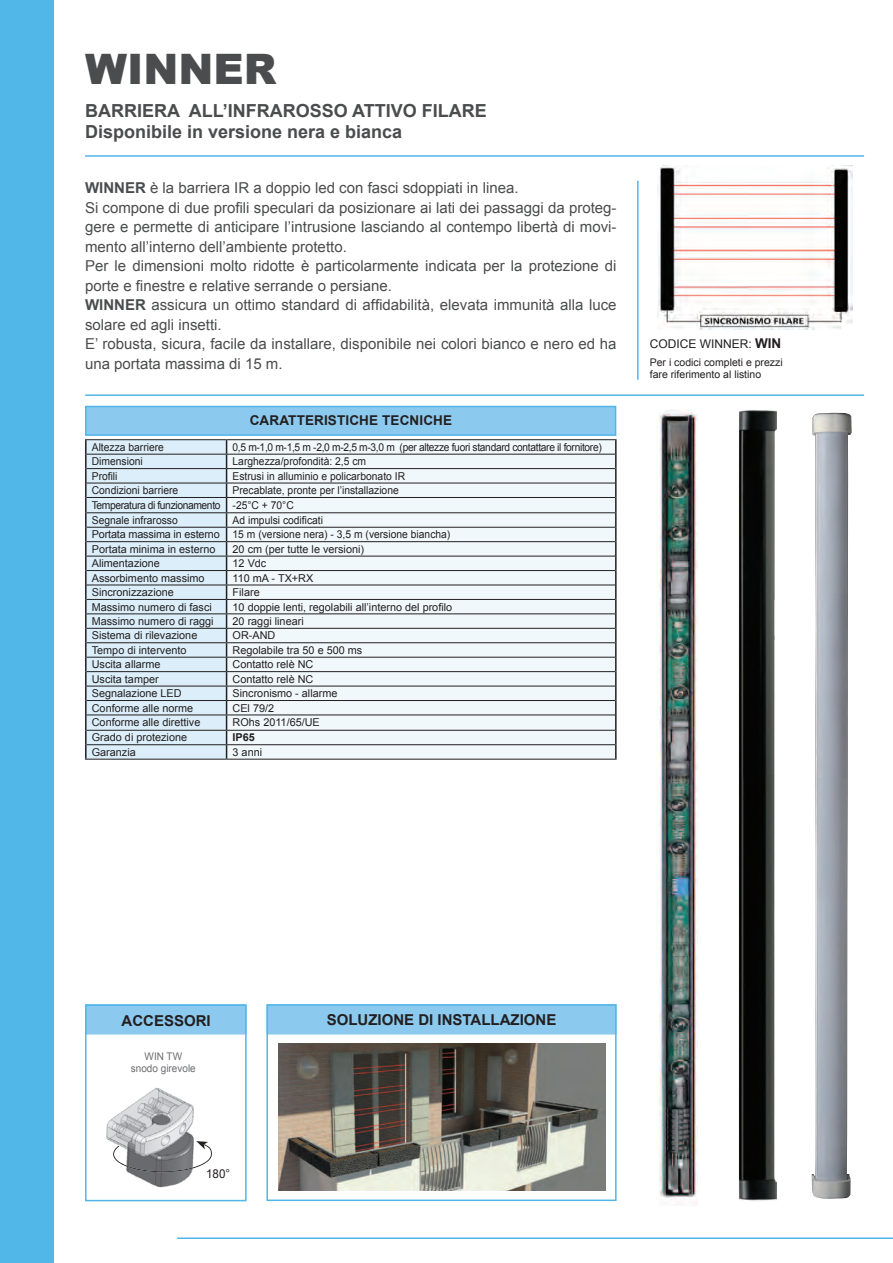
<style>
.page{position:relative;width:893px;height:1263px;background:#fff}
.page>*{position:absolute;margin:0;border:0;box-sizing:border-box;transform-origin:0 0}
.t1{font:900 42px "Arial";color:#4b4c4d}
.t2{font:700 18px/21px "Arial";color:#4b4c4d}
.t3{font:15px/19.5px "Arial";color:#4b4c4d}
.t4{font:700 15px "Arial";color:#231f20}
.t5{font:700 13.5px "Arial";letter-spacing:.01em;color:#231f20}
.t6{font:12.3px "Arial";color:#231f20;scale:.95 1}
.t7{font:12px "Arial";color:#231f20}
.t8{font:10.8px "Arial";color:#231f20}
.t9{font:10.8px/14.9px "Arial";color:#231f20;scale:.95 1}
.t10{font:10.8px "Arial";letter-spacing:-.03em;color:#231f20;scale:.94 1}
.t11{font:700 10.8px "Arial";color:#231f20}
.t12{font:10.5px/12px "Arial";color:#231f20}
.t13{font:10.5px/12px "Arial";color:#6c6d70;text-align:center;scale:.95 1}
.s1{font-weight:700}
.s2{font-weight:700;font-size:13.5px}
</style>
<div class="page">
<div style="left:0;top:0;width:53px;height:1263px;background:#50b7e8"></div>
<hr style="left:177px;top:1237px;width:716px;height:2px;background:#50b7e8">
<hr style="left:85px;top:155px;width:779px;height:2px;background:#50b7e8">
<img style="left:106px;top:1088px;width:88px;height:100px">
<img style="left:113px;top:1144px;width:93px;height:28px">
<svg style="left:196px;top:1141px;width:16px;height:21px"></svg>
<img style="left:659px;top:410px;width:38px;height:795px">
<div style="left:85px;top:1004px;width:162px;height:30px;background:#8bc9ee"></div>
<div style="left:266px;top:1004px;width:351px;height:30px;background:#8bc9ee"></div>
<img style="left:278px;top:1044px;width:327px;height:147px">
<hr style="left:85px;top:394px;width:779px;height:2px;background:#50b7e8">
<svg style="left:227px;top:440px;width:388px;height:319px;fill:#f1f8fc"></svg>
<hr style="left:85px;top:439px;width:142px;height:1px;background:#231f20">
<hr style="left:227px;top:439px;width:390px;height:1px;background:#231f20">
<hr style="left:227px;top:454px;width:388px;height:1px;background:#231f20">
<hr style="left:227px;top:468px;width:388px;height:1px;background:#231f20">
<hr style="left:227px;top:483px;width:388px;height:1px;background:#231f20">
<hr style="left:227px;top:497px;width:388px;height:1px;background:#231f20">
<hr style="left:227px;top:512px;width:388px;height:1px;background:#231f20">
<hr style="left:227px;top:527px;width:388px;height:1px;background:#231f20">
<hr style="left:227px;top:541px;width:388px;height:1px;background:#231f20">
<hr style="left:227px;top:556px;width:388px;height:1px;background:#231f20">
<hr style="left:227px;top:570px;width:388px;height:1px;background:#231f20">
<hr style="left:227px;top:585px;width:388px;height:1px;background:#231f20">
<hr style="left:227px;top:599px;width:388px;height:1px;background:#231f20">
<hr style="left:227px;top:613px;width:388px;height:1px;background:#231f20">
<hr style="left:227px;top:628px;width:388px;height:1px;background:#231f20">
<hr style="left:227px;top:642px;width:388px;height:1px;background:#231f20">
<hr style="left:227px;top:657px;width:388px;height:1px;background:#231f20">
<hr style="left:227px;top:671px;width:388px;height:1px;background:#231f20">
<hr style="left:227px;top:686px;width:388px;height:1px;background:#231f20">
<hr style="left:227px;top:700px;width:388px;height:1px;background:#231f20">
<hr style="left:227px;top:714px;width:388px;height:1px;background:#231f20">
<hr style="left:227px;top:730px;width:388px;height:1px;background:#231f20">
<hr style="left:227px;top:744px;width:388px;height:1px;background:#231f20">
<hr style="left:85px;top:759px;width:142px;height:1px;background:#231f20">
<hr style="left:227px;top:759px;width:390px;height:1px;background:#231f20">
<svg style="left:85px;top:440px;width:142px;height:319px;background:#cbdce6"></svg>
<svg style="left:615px;top:440px;width:2px;height:319px"></svg>
<div style="left:85px;top:1004px;width:162px;height:197px;border:2px solid #50b7e8"></div>
<div style="left:266px;top:1004px;width:351px;height:197px;border:2px solid #50b7e8"></div>
<hr style="left:637px;top:181px;width:2px;height:199px;background:#50b7e8">
<div style="left:85px;top:406px;width:531px;height:30px;background:#8bc9ee;border:2px solid #50b7e8"></div>
<img style="left:738px;top:410px;width:39px;height:791px">
<img style="left:812px;top:413px;width:40px;height:786px">
<img style="left:657px;top:165px;width:196px;height:165px">
<h1 class="t1" style="left:85px;top:46px;width:193px">WINNER</h1>
<p class="t2" style="left:85px;top:101px;width:403px">BARRIERA ALL’INFRAROSSO ATTIVO FILARE<br>Disponibile in versione nera e bianca</p>
<p class="t3" style="left:85px;top:179px;width:533px"><span class="s1">WINNER</span> è la barriera IR a doppio led con fasci sdoppiati in linea.<br>Si compone di due profili speculari da posizionare ai lati dei passaggi da proteg&shy;gere e permette di anticipare l’intrusione lasciando al contempo libertà di movi&shy;mento all’interno dell’ambiente protetto.<br>Per le dimensioni molto ridotte è particolarmente indicata per la protezione di porte e finestre e relative serrande o persiane.<br><span class="s1">WINNER</span> assicura un ottimo standard di affidabilità, elevata immunità alla luce solare ed agli insetti.<br>E’ robusta, sicura, facile da installare, disponibile nei colori bianco e nero ed ha una portata massima di 15 m.</p>
<p class="t5" style="left:250px;top:412px;width:204px">CARATTERISTICHE TECNICHE</p>
<p class="t9" style="left:92px;top:440px;width:78px">Altezza barriere</p>
<p class="t10" style="left:233px;top:440px;width:394px">0,5 m-1,0 m-1,5 m -2,0 m-2,5 m-3,0 m (per altezze fuori standard contattare il fornitore)</p>
<p class="t9" style="left:92px;top:454px;width:55px">Dimensioni</p>
<p class="t9" style="left:233px;top:454px;width:142px">Larghezza/profondità: 2,5 cm</p>
<p class="t9" style="left:92px;top:469px;width:29px">Profili</p>
<p class="t9" style="left:233px;top:469px;width:183px">Estrusi in alluminio e policarbonato IR</p>
<p class="t9" style="left:92px;top:483px;width:93px">Condizioni barriere</p>
<p class="t9" style="left:92px;top:483px;width:325px;text-indent:141px">Precablate, pronte per l’installazione<br>Temperatura di funzionamento -25°C + 70°C<br>Segnale infrarosso</p>
<p class="t9" style="left:92px;top:513px;width:379px;line-height:14.4px;text-indent:141px">Ad impulsi codificati<br>Portata massima in esterno 15 m (versione nera) - 3,5 m (versione biancha)<br>Portata minima in esterno</p>
<p class="t8" style="left:233px;top:542px;width:133px">20 cm (per tutte le versioni)</p>
<p class="t8" style="left:92px;top:556px;width:70px">Alimentazione</p>
<p class="t8" style="left:233px;top:556px;width:35px">12 Vdc</p>
<p class="t8" style="left:92px;top:571px;width:114px">Assorbimento massimo</p>
<p class="t8" style="left:233px;top:571px;width:82px">110 mA - TX+RX</p>
<p class="t8" style="left:92px;top:585px;width:84px">Sincronizzazione</p>
<p class="t8" style="left:233px;top:585px;width:29px">Filare</p>
<p class="t8" style="left:92px;top:600px;width:122px">Massimo numero di fasci</p>
<p class="t8" style="left:233px;top:600px;width:221px">10 doppie lenti, regolabili all’interno del profilo</p>
<p class="t8" style="left:92px;top:614px;width:123px">Massimo numero di raggi</p>
<p class="t8" style="left:233px;top:614px;width:73px">20 raggi lineari</p>
<p class="t8" style="left:92px;top:629px;width:107px">Sistema di rilevazione</p>
<p class="t8" style="left:233px;top:629px;width:44px">OR-AND</p>
<p class="t8" style="left:92px;top:643px;width:96px">Tempo di intervento</p>
<p class="t8" style="left:233px;top:643px;width:131px">Regolabile tra 50 e 500 ms</p>
<p class="t8" style="left:92px;top:657px;width:70px">Uscita allarme</p>
<p class="t8" style="left:233px;top:657px;width:82px">Contatto relè NC</p>
<p class="t8" style="left:92px;top:672px;width:68px">Uscita tamper</p>
<p class="t8" style="left:233px;top:672px;width:82px">Contatto relè NC</p>
<p class="t8" style="left:92px;top:686px;width:91px">Segnalazione LED</p>
<p class="t8" style="left:233px;top:686px;width:106px">Sincronismo - allarme</p>
<p class="t8" style="left:92px;top:701px;width:103px">Conforme alle norme</p>
<p class="t8" style="left:233px;top:701px;width:43px">CEl 79/2</p>
<p class="t8" style="left:92px;top:715px;width:110px">Conforme alle direttive</p>
<p class="t8" style="left:233px;top:715px;width:89px">ROhs 2011/65/UE</p>
<p class="t8" style="left:92px;top:730px;width:97px">Grado di protezione</p>
<p class="t11" style="left:233px;top:730px;width:24px">IP65</p>
<p class="t8" style="left:92px;top:745px;width:46px">Garanzia</p>
<p class="t8" style="left:233px;top:745px;width:31px">3 anni</p>
<p class="t7" style="left:650px;top:336px;width:133px">CODICE WINNER: <span class="s2">WIN</span></p>
<p class="t12" style="left:650px;top:356px;width:135px">Per i codici completi e prezzi fare riferimento al listino</p>
<p class="t4" style="left:122px;top:1010px;width:91px">ACCESSORI</p>
<p class="t4" style="left:327px;top:1010px;width:231px">SOLUZIONE DI INSTALLAZIONE</p>
<p class="t13" style="left:131px;top:1050px;width:70px">WIN TW snodo girevole</p>
<p class="t6" style="left:206px;top:1166px;width:27px">180°</p>
</div>
